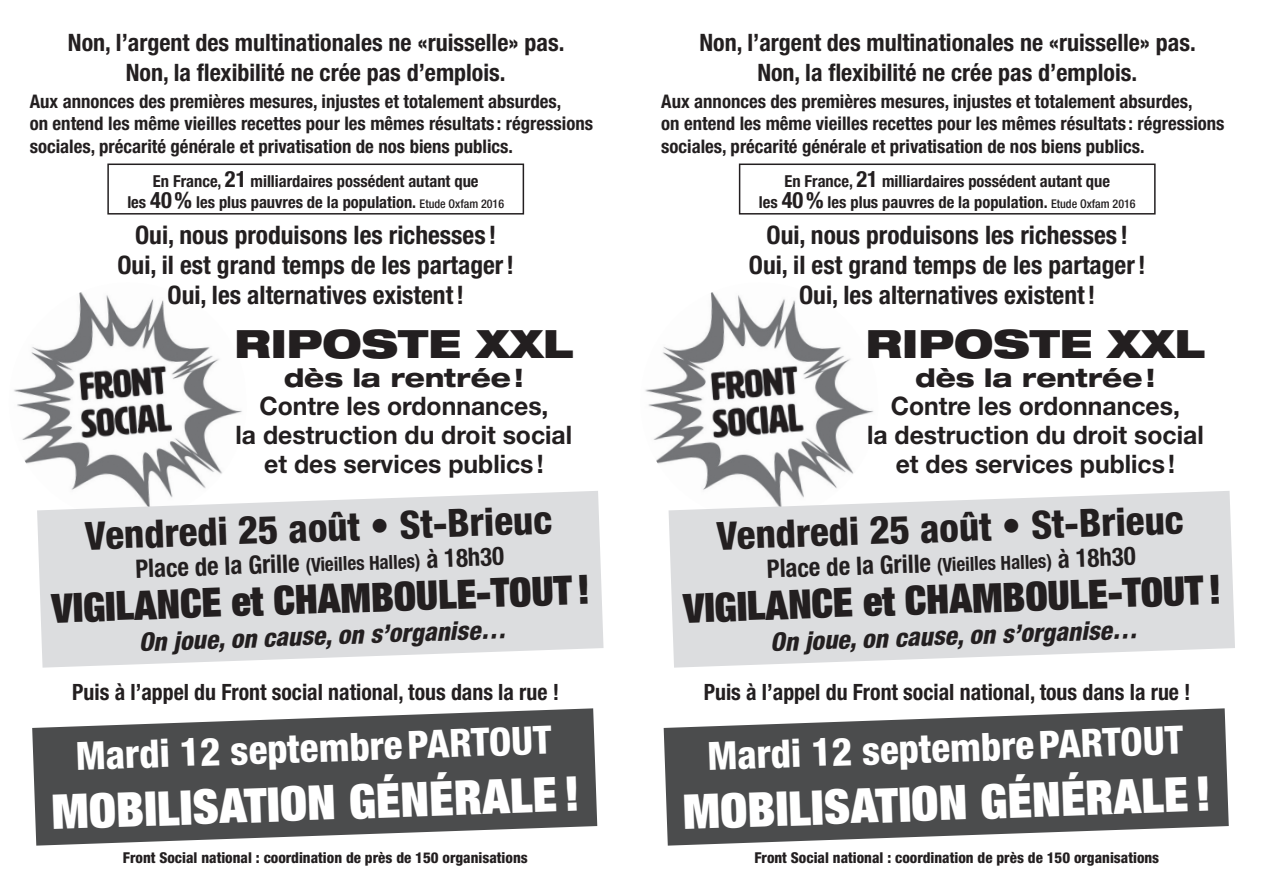
<style>
.page{position:relative;width:1263px;height:893px;background:#fff}
.page>*{position:absolute;margin:0;border:0;box-sizing:border-box;transform-origin:0 0}
.t1{font:900 expanded 48px "Helvetica Neue";color:#fff}
.t2{font:900 expanded 40.5px "Helvetica Neue";color:#231f20}
.t3{font:800 condensed 39px "Helvetica Neue";color:#231f20}
.t4{font:800 condensed 39px "Helvetica Neue";color:#fff}
.t5{font:900 expanded 39px "Helvetica Neue";color:#231f20}
.t6{font:700 condensed 25.5px/30px "Helvetica Neue";color:#231f20;text-align:center}
.t7{font:700 25.5px/28.5px "Helvetica Neue";color:#231f20;text-align:center}
.t8{font:italic 800 condensed 25.5px "Helvetica Neue";color:#231f20}
.t9{font:800 expanded 25.5px "Helvetica Neue";color:#231f20}
.t10{font:700 condensed 24px/29.7px "Helvetica Neue";color:#231f20;text-align:center}
.t11{font:700 condensed 22.5px "Helvetica Neue";color:#231f20}
.t12{font:700 condensed 18.75px/22.5px "Helvetica Neue";color:#231f20}
.t13{font:700 condensed 16.5px/21px "Helvetica Neue";color:#231f20;text-align:center}
.t14{font:800 condensed 15px "Helvetica Neue";color:#231f20}
.s1{font-size:22.5px}
.s2{font-weight:500;font-size:12px}
.s3{font-size:19.5px}
</style>
<div class="page">
<svg style="left:32px;top:708px;width:565px;height:138px;background:#666768"></svg>
<img style="left:14px;top:292px;width:228px;height:199px">
<svg style="left:37px;top:491px;width:566px;height:177px;background:#dfe0e2"></svg>
<div style="left:107px;top:164px;width:417px;height:51px;border:2px solid #231f20"></div>
<svg style="left:664px;top:708px;width:565px;height:138px;background:#666768"></svg>
<img style="left:645px;top:292px;width:229px;height:199px">
<svg style="left:668px;top:491px;width:567px;height:177px;background:#dfe0e2"></svg>
<div style="left:739px;top:164px;width:416px;height:51px;border:2px solid #231f20"></div>
<p class="t10" style="left:68px;top:27px;width:498px">Non, l’argent des multinationales ne «ruisselle» pas.<br>Non, la flexibilité ne crée pas d’emplois.</p>
<p class="t12" style="left:30px;top:89px;width:565px">Aux annonces des premières mesures, injustes et totalement absurdes,<br>on entend les même vieilles recettes pour les mêmes résultats : régressions sociales, précarité générale et privatisation de nos biens publics.</p>
<p class="t13" style="left:127px;top:170px;width:378px">En France, <span class="s1">21</span> milliardaires possédent autant que<br>les <span class="s1">40%</span> les plus pauvres de la population. <span class="s2">Etude Oxfam 2016</span></p>
<h3 class="t6" style="left:117px;top:220px;width:398px">Oui, nous produisons les richesses !<br>Oui, il est grand temps de les partager!<br>Oui, les alternatives existent!</h3>
<h3 class="t5" style="left:234px;top:319px;width:340px">RIPOSTE XXL</h3>
<h3 class="t9" style="left:284px;top:361px;width:241px">dès la rentrée!</h3>
<h3 class="t7" style="left:236px;top:392px;width:338px">Contre les ordonnances,<br>la destruction du droit social et des services publics!</h3>
<h3 class="t3" style="left:84px;top:512px;width:469px;rotate:-2deg">Vendredi 25 août • St-Brieuc</h3>
<h3 class="t6" style="left:135px;top:553px;width:370px;rotate:-2deg">Place de la Grille <span class="s3">(Vieilles Halles)</span> à 18h30</h3>
<h2 class="t2" style="left:51px;top:582px;width:540px;rotate:-2deg">VIGILANCE et CHAMBOULE-TOUT !</h2>
<h3 class="t8" style="left:138px;top:626px;width:369px;rotate:-2deg">On joue, on cause, on s’organise…</h3>
<p class="t11" style="left:72px;top:678px;width:488px">Puis à l’appel du Front social national, tous dans la rue !</p>
<h3 class="t4" style="left:75px;top:732px;width:478px;rotate:-2deg">Mardi 12 septembre PARTOUT</h3>
<h1 class="t1" style="left:50px;top:781px;width:530px;rotate:-2deg">MOBILISATION GÉNÉRALE !</h1>
<p class="t14" style="left:123px;top:849px;width:406px">Front Social national : coordination de près de 150 organisations</p>
<p class="t10" style="left:699px;top:27px;width:498px">Non, l’argent des multinationales ne «ruisselle» pas.<br>Non, la flexibilité ne crée pas d’emplois.</p>
<p class="t12" style="left:661px;top:89px;width:565px">Aux annonces des premières mesures, injustes et totalement absurdes,<br>on entend les même vieilles recettes pour les mêmes résultats : régressions sociales, précarité générale et privatisation de nos biens publics.</p>
<p class="t13" style="left:759px;top:170px;width:378px">En France, <span class="s1">21</span> milliardaires possédent autant que<br>les <span class="s1">40%</span> les plus pauvres de la population. <span class="s2">Etude Oxfam 2016</span></p>
<h3 class="t6" style="left:749px;top:220px;width:398px">Oui, nous produisons les richesses !<br>Oui, il est grand temps de les partager!<br>Oui, les alternatives existent!</h3>
<h3 class="t5" style="left:866px;top:319px;width:340px">RIPOSTE XXL</h3>
<h3 class="t9" style="left:915px;top:361px;width:241px">dès la rentrée!</h3>
<h3 class="t7" style="left:867px;top:392px;width:338px">Contre les ordonnances,<br>la destruction du droit social et des services publics!</h3>
<h3 class="t3" style="left:716px;top:512px;width:469px;rotate:-2deg">Vendredi 25 août • St-Brieuc</h3>
<h3 class="t6" style="left:766px;top:553px;width:370px;rotate:-2deg">Place de la Grille <span class="s3">(Vieilles Halles)</span> à 18h30</h3>
<h2 class="t2" style="left:682px;top:582px;width:540px;rotate:-2deg">VIGILANCE et CHAMBOULE-TOUT !</h2>
<h3 class="t8" style="left:770px;top:626px;width:369px;rotate:-2deg">On joue, on cause, on s’organise…</h3>
<p class="t11" style="left:704px;top:678px;width:488px">Puis à l’appel du Front social national, tous dans la rue !</p>
<h3 class="t4" style="left:706px;top:732px;width:478px;rotate:-2deg">Mardi 12 septembre PARTOUT</h3>
<h1 class="t1" style="left:682px;top:781px;width:530px;rotate:-2deg">MOBILISATION GÉNÉRALE !</h1>
<p class="t14" style="left:754px;top:849px;width:406px">Front Social national : coordination de près de 150 organisations</p>
</div>
